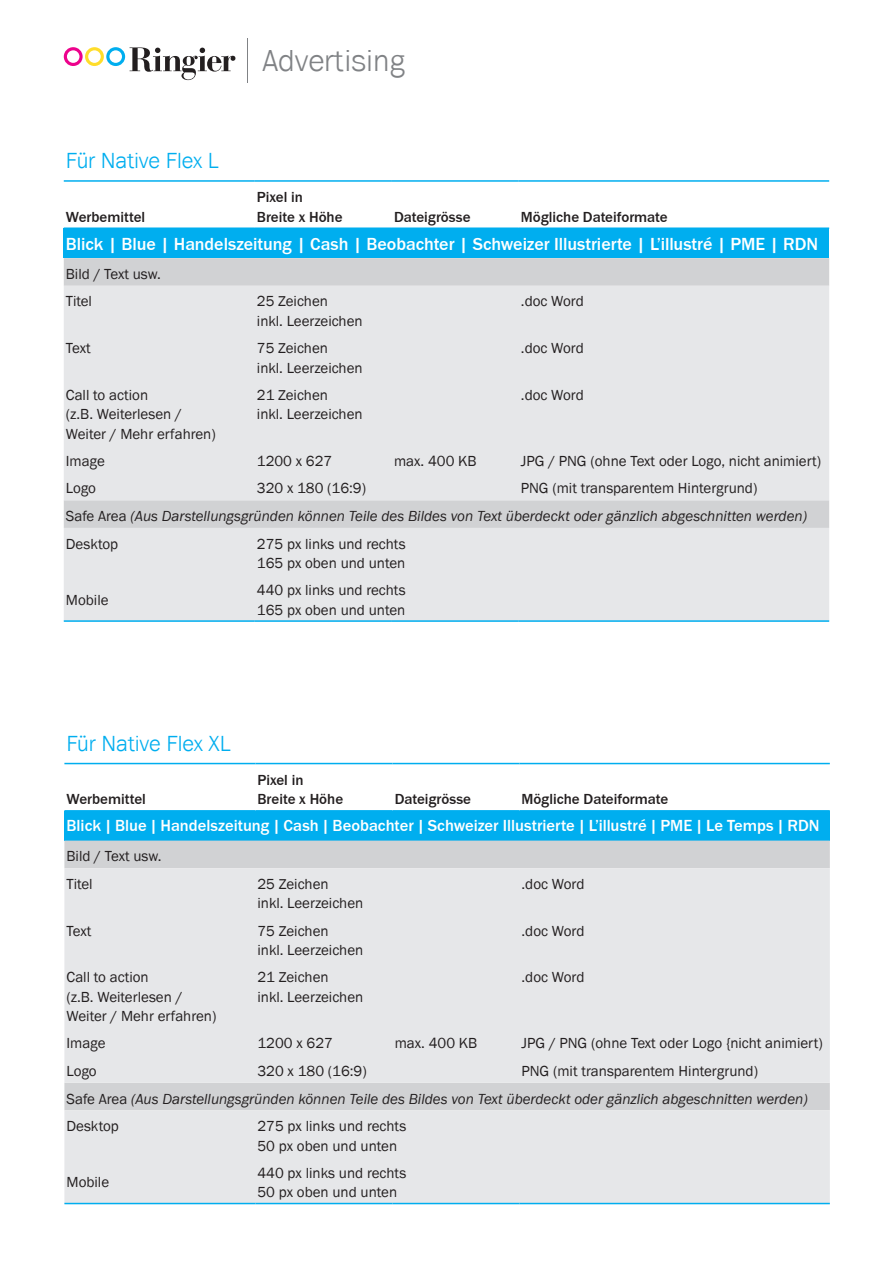
<style>
.page{position:relative;width:893px;height:1263px;background:#fff}
.page>*{position:absolute;margin:0;border:0;box-sizing:border-box;transform-origin:0 0}
.t1{font:300 31.2px "Ringier";color:#808285}
.t2{font:300 22.5px "Ringier";letter-spacing:-.005em;color:#00aeef}
.t3{font:700 18px "Ringier";letter-spacing:-.005em;color:#fff}
.t4{font:700 16.5px "Ringier";color:#fff}
.t5{font:15px/19.5px "Ringier";color:#231f20}
.t6{font:italic 15px/27.6px "Ringier";color:#231f20}
.t7{font:700 15px/19.5px "Ringier";color:#231f20}
.s1{font-style:normal}
</style>
<div class="page">
<svg style="left:64px;top:47px;width:171px;height:33px"></svg>
<hr style="left:248px;top:38px;width:1px;height:45px;background:#808285">
<div style="left:64px;top:228px;width:765px;height:30px;background:#00aeef"></div>
<div style="left:64px;top:258px;width:765px;height:28px;background:#d1d2d4"></div>
<svg style="left:64px;top:286px;width:765px;height:334px;background:#e4e5e7"></svg>
<hr style="left:64px;top:227px;width:191px;height:2px;background:#00aeef">
<hr style="left:255px;top:227px;width:137px;height:2px;background:#00aeef">
<hr style="left:392px;top:227px;width:127px;height:2px;background:#00aeef">
<hr style="left:519px;top:227px;width:310px;height:2px;background:#00aeef">
<hr style="left:64px;top:180px;width:191px;height:2px;background:#00aeef">
<hr style="left:255px;top:180px;width:137px;height:2px;background:#00aeef">
<hr style="left:392px;top:180px;width:127px;height:2px;background:#00aeef">
<hr style="left:519px;top:180px;width:310px;height:2px;background:#00aeef">
<hr style="left:64px;top:620px;width:191px;height:2px;background:#00aeef">
<hr style="left:255px;top:620px;width:137px;height:2px;background:#00aeef">
<hr style="left:392px;top:620px;width:127px;height:2px;background:#00aeef">
<hr style="left:519px;top:620px;width:310px;height:2px;background:#00aeef">
<div style="left:64px;top:811px;width:766px;height:30px;background:#00aeef"></div>
<div style="left:64px;top:841px;width:766px;height:27px;background:#d1d2d4"></div>
<svg style="left:64px;top:868px;width:766px;height:335px;background:#e4e5e7"></svg>
<hr style="left:64px;top:810px;width:191px;height:1px;background:#00aeef">
<hr style="left:255px;top:810px;width:138px;height:1px;background:#00aeef">
<hr style="left:393px;top:810px;width:126px;height:1px;background:#00aeef">
<hr style="left:519px;top:810px;width:311px;height:1px;background:#00aeef">
<hr style="left:64px;top:763px;width:191px;height:1px;background:#00aeef">
<hr style="left:255px;top:763px;width:138px;height:1px;background:#00aeef">
<hr style="left:393px;top:763px;width:126px;height:1px;background:#00aeef">
<hr style="left:519px;top:763px;width:311px;height:1px;background:#00aeef">
<hr style="left:64px;top:1203px;width:191px;height:1px;background:#00aeef">
<hr style="left:255px;top:1203px;width:138px;height:1px;background:#00aeef">
<hr style="left:393px;top:1203px;width:126px;height:1px;background:#00aeef">
<hr style="left:519px;top:1203px;width:311px;height:1px;background:#00aeef">
<h2 class="t2" style="left:66px;top:147px;width:154px">Für Native Flex L</h2>
<h1 class="t1" style="left:262px;top:41px;width:145px">Advertising</h1>
<p class="t7" style="left:257px;top:187px;width:87px">Pixel in<br>Breite x Höhe</p>
<p class="t7" style="left:394px;top:207px;width:78px">Dateigrösse</p>
<p class="t7" style="left:521px;top:207px;width:148px">Mögliche Dateiformate</p>
<p class="t3" style="left:66px;top:232px;width:754px">Blick | Blue | Handelszeitung | Cash | Beobachter | Schweizer Illustrierte | L’illustré | PME | RDN</p>
<p class="t5" style="left:66px;top:260px;width:97px;line-height:27.6px">Bild / Text usw.<br>Titel</p>
<p class="t7" style="left:66px;top:207px;width:81px">Werbemittel</p>
<p class="t5" style="left:257px;top:291px;width:107px">25 Zeichen<br>inkl. Leerzeichen</p>
<p class="t5" style="left:521px;top:291px;width:64px">.doc Word</p>
<p class="t5" style="left:66px;top:338px;width:26px">Text</p>
<p class="t5" style="left:257px;top:338px;width:107px">75 Zeichen<br>inkl. Leerzeichen</p>
<p class="t5" style="left:521px;top:338px;width:64px">.doc Word</p>
<p class="t5" style="left:66px;top:385px;width:151px">Call to action<br>(z.B. Weiterlesen /<br>Weiter / Mehr erfahren)</p>
<p class="t5" style="left:257px;top:385px;width:107px">21 Zeichen<br>inkl. Leerzeichen</p>
<p class="t5" style="left:521px;top:385px;width:64px">.doc Word</p>
<p class="t5" style="left:66px;top:451px;width:41px">Image</p>
<p class="t5" style="left:257px;top:451px;width:77px">1200 x 627</p>
<p class="t5" style="left:394px;top:451px;width:84px">max. 400 KB</p>
<p class="t5" style="left:521px;top:451px;width:302px">JPG / PNG (ohne Text oder Logo, nicht animiert)</p>
<p class="t5" style="left:66px;top:478px;width:32px">Logo</p>
<p class="t5" style="left:257px;top:478px;width:111px">320 x 180 (16:9)</p>
<p class="t6" style="left:66px;top:474px;width:743px;text-indent:455px"><span class="s1">PNG (mit transparentem Hintergrund)<br>Safe Area</span> (Aus Darstellungsgründen können Teile des Bildes von Text überdeckt oder gänzlich abgeschnitten werden)<br><span class="s1">Desktop</span></p>
<p class="t5" style="left:257px;top:534px;width:150px">275 px links und rechts<br>165 px oben und unten</p>
<p class="t5" style="left:66px;top:590px;width:44px">Mobile</p>
<p class="t5" style="left:257px;top:580px;width:150px">440 px links und rechts<br>165 px oben und unten</p>
<h2 class="t2" style="left:67px;top:729px;width:165px">Für Native Flex XL</h2>
<p class="t7" style="left:258px;top:770px;width:87px">Pixel in<br>Breite x Höhe</p>
<p class="t7" style="left:395px;top:789px;width:78px">Dateigrösse</p>
<p class="t7" style="left:521px;top:789px;width:148px">Mögliche Dateiformate</p>
<p class="t4" style="left:67px;top:816px;width:755px">Blick | Blue | Handelszeitung | Cash | Beobachter | Schweizer Illustrierte | L’illustré | PME | Le Temps | RDN</p>
<p class="t5" style="left:67px;top:842px;width:97px;line-height:27.6px">Bild / Text usw.<br>Titel</p>
<p class="t7" style="left:67px;top:789px;width:81px">Werbemittel</p>
<p class="t5" style="left:258px;top:874px;width:107px">25 Zeichen<br>inkl. Leerzeichen</p>
<p class="t5" style="left:522px;top:874px;width:64px">.doc Word</p>
<p class="t5" style="left:67px;top:920px;width:26px">Text</p>
<p class="t5" style="left:258px;top:920px;width:107px">75 Zeichen<br>inkl. Leerzeichen</p>
<p class="t5" style="left:522px;top:920px;width:64px">.doc Word</p>
<p class="t5" style="left:67px;top:967px;width:151px">Call to action<br>(z.B. Weiterlesen /<br>Weiter / Mehr erfahren)</p>
<p class="t5" style="left:258px;top:967px;width:107px">21 Zeichen<br>inkl. Leerzeichen</p>
<p class="t5" style="left:522px;top:967px;width:64px">.doc Word</p>
<p class="t5" style="left:67px;top:1033px;width:41px">Image</p>
<p class="t5" style="left:258px;top:1033px;width:77px">1200 x 627</p>
<p class="t5" style="left:395px;top:1033px;width:84px">max. 400 KB</p>
<p class="t5" style="left:521px;top:1033px;width:303px">JPG / PNG (ohne Text oder Logo {nicht animiert)</p>
<p class="t5" style="left:67px;top:1061px;width:32px">Logo</p>
<p class="t5" style="left:258px;top:1061px;width:111px">320 x 180 (16:9)</p>
<p class="t6" style="left:67px;top:1057px;width:743px;text-indent:455px"><span class="s1">PNG (mit transparentem Hintergrund)<br>Safe Area</span> (Aus Darstellungsgründen können Teile des Bildes von Text überdeckt oder gänzlich abgeschnitten werden)<br><span class="s1">Desktop</span></p>
<p class="t5" style="left:258px;top:1116px;width:150px">275 px links und rechts<br>50 px oben und unten</p>
<p class="t5" style="left:67px;top:1172px;width:44px">Mobile</p>
<p class="t5" style="left:258px;top:1162px;width:150px">440 px links und rechts<br>50 px oben und unten</p>
</div>
